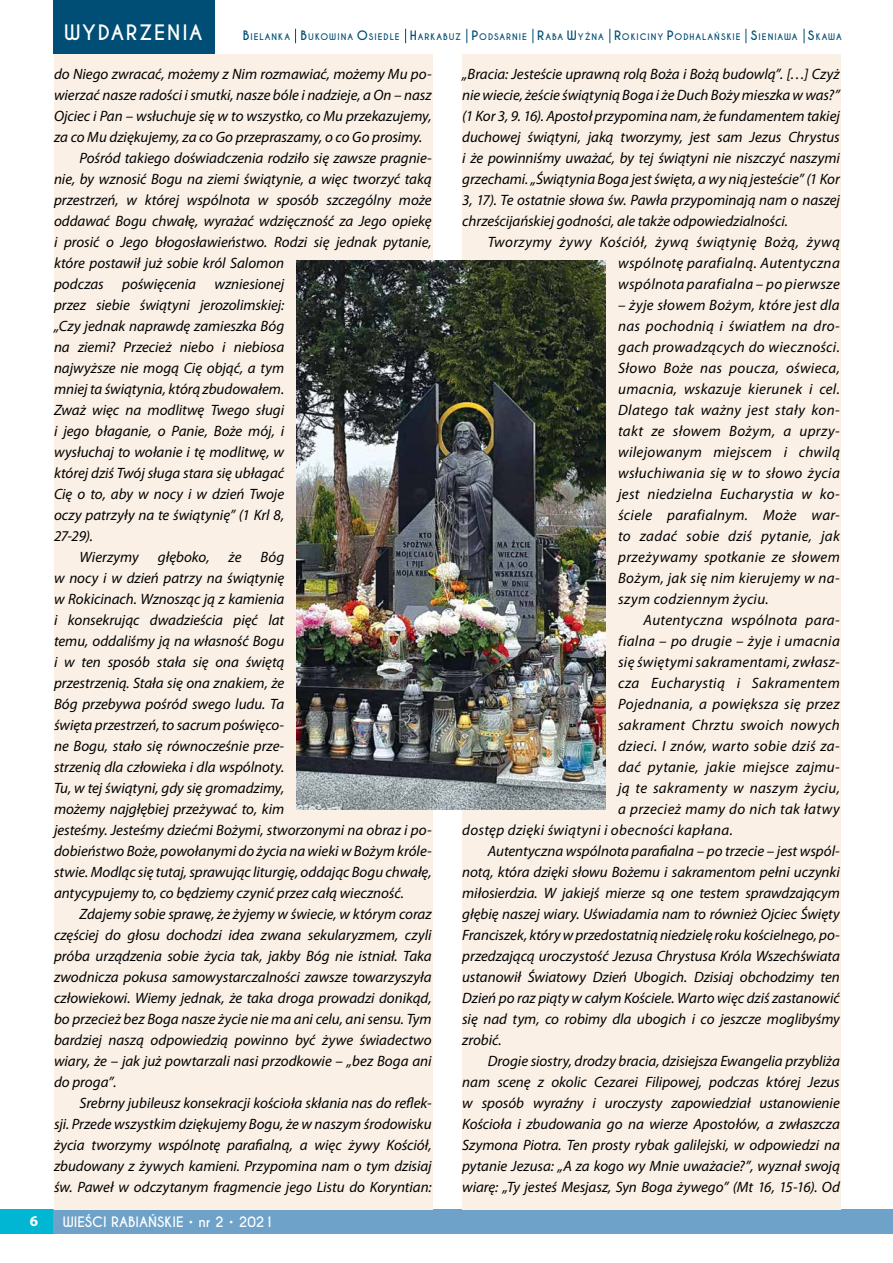
<style>
.page{position:relative;width:893px;height:1263px;background:#fff}
.page>*{position:absolute;margin:0;border:0;box-sizing:border-box;transform-origin:0 0}
.t1{font:700 19.95px "Caviar Dreams";letter-spacing:.08em;color:#fff}
.t2{font:italic 15px/21px "Myriad Pro";color:#000;text-align:justify}
.t3{font:italic 15px "Myriad Pro";letter-spacing:.025em;color:#000}
.t4{font:italic 15px "Myriad Pro";letter-spacing:.02em;color:#000}
.t5{font:700 15px "Myriad Pro";color:#fff}
.t6{font:700 13.5px "Caviar Dreams";color:#fff}
.t7{font:700 8.55px "Caviar Dreams";letter-spacing:.115em;color:#004e75}
.s1{font-size:12.15px}
</style>
<div class="page">
<div style="left:54px;top:1210px;width:839px;height:24px;background:#6ea2c8"></div>
<div style="left:0;top:1210px;width:52px;height:24px;background:#00b6d3"></div>
<div style="left:462px;top:54px;width:378px;height:1155px;background:#faf0e5"></div>
<div style="left:54px;top:54px;width:378px;height:1155px;background:#faf0e5"></div>
<img style="left:297px;top:261px;width:308px;height:548px">
<svg style="left:804px;top:29px;width:1px;height:14px"></svg>
<svg style="left:746px;top:29px;width:1px;height:14px"></svg>
<svg style="left:609px;top:29px;width:1px;height:14px"></svg>
<svg style="left:295px;top:29px;width:1px;height:14px"></svg>
<svg style="left:533px;top:29px;width:1px;height:14px"></svg>
<svg style="left:466px;top:29px;width:1px;height:14px"></svg>
<svg style="left:405px;top:29px;width:1px;height:14px"></svg>
<div style="left:54px;top:0;width:161px;height:54px;background:#004e75"></div>
<h1 class="t1" style="left:64px;top:21px;width:140px">WYDARZENIA</h1>
<p class="t7" style="left:243px;top:31px;width:601px"><span class="s1">B</span>IELANKA <span class="s1">B</span> UKOWINA <span class="s1">O</span>SIEDLE <span class="s1">H</span>ARKABUZ <span class="s1">P</span>ODSARNIE <span class="s1">R</span>ABA <span class="s1">W</span>YŻNA <span class="s1">R</span>OKICINY <span class="s1">P</span>ODHALAŃSKIE <span class="s1">S</span>IENIAWA <span class="s1">S</span>KAWA</p>
<p class="t2" style="left:54px;top:63px;width:379px">do Niego zwracać, możemy z Nim rozmawiać, możemy Mu po-</p>
<p class="t2" style="left:54px;top:84px;width:379px">wierzać nasze radości i smutki, nasze bóle i nadzieje, a On – nasz</p>
<p class="t2" style="left:54px;top:105px;width:379px">Ojciec i Pan – wsłuchuje się w to wszystko, co Mu przekazujemy,</p>
<p class="t2" style="left:54px;top:126px;width:370px">za co Mu dziękujemy, za co Go przepraszamy, o co Go prosimy.</p>
<p class="t2" style="left:80px;top:147px;width:354px">Pośród takiego doświadczenia rodziło się zawsze pragnie-</p>
<p class="t2" style="left:54px;top:168px;width:379px">nie, by wznosić Bogu na ziemi świątynie, a więc tworzyć taką</p>
<p class="t2" style="left:54px;top:189px;width:379px">przestrzeń, w której wspólnota w sposób szczególny może</p>
<p class="t2" style="left:54px;top:210px;width:379px">oddawać Bogu chwałę, wyrażać wdzięczność za Jego opiekę</p>
<p class="t2" style="left:54px;top:231px;width:379px">i prosić o Jego błogosławieństwo. Rodzi się jednak pytanie,</p>
<p class="t2" style="left:54px;top:252px;width:232px">które postawił już sobie król Salomon</p>
<p class="t2" style="left:54px;top:273px;width:232px">podczas poświęcenia wzniesionej</p>
<p class="t2" style="left:54px;top:294px;width:232px">przez siebie świątyni jerozolimskiej:</p>
<p class="t2" style="left:54px;top:315px;width:232px">„Czy jednak naprawdę zamieszka Bóg</p>
<p class="t2" style="left:54px;top:336px;width:232px">na ziemi? Przecież niebo i niebiosa</p>
<p class="t2" style="left:54px;top:357px;width:232px">najwyższe nie mogą Cię objąć, a tym</p>
<p class="t2" style="left:54px;top:378px;width:232px">mniej ta świątynia, którą zbudowałem.</p>
<p class="t2" style="left:54px;top:399px;width:232px">Zważ więc na modlitwę Twego sługi</p>
<p class="t2" style="left:54px;top:420px;width:232px">i jego błaganie, o Panie, Boże mój, i</p>
<p class="t2" style="left:54px;top:441px;width:232px">wysłuchaj to wołanie i tę modlitwę, w</p>
<p class="t2" style="left:54px;top:462px;width:232px">której dziś Twój sługa stara się ubłagać</p>
<p class="t2" style="left:54px;top:483px;width:232px">Cię o to, aby w nocy i w dzień Twoje</p>
<p class="t2" style="left:54px;top:504px;width:232px">oczy patrzyły na te świątynię” (1 Krl 8,</p>
<p class="t2" style="left:54px;top:525px;width:40px">27-29).</p>
<p class="t2" style="left:80px;top:546px;width:61px">Wierzymy</p>
<p class="t2" style="left:158px;top:546px;width:53px">głęboko,</p>
<p class="t2" style="left:229px;top:546px;width:14px">że</p>
<p class="t2" style="left:54px;top:546px;width:379px;text-align:left;text-indent:207px">Bóg<br>w nocy i w dzień patrzy na świątynię<br>w Rokicinach. Wznosząc ją z kamienia<br>i konsekrując dwadzieścia pięć lat<br>temu, oddaliśmy ją na własność Bogu<br>i w ten sposób stała się ona świętą<br>przestrzenią. Stała się ona znakiem, że<br>Bóg przebywa pośród swego ludu. Ta<br>święta przestrzeń, to sacrum poświęco-<br>ne Bogu, stało się równocześnie prze-<br>strzenią dla człowieka i dla wspólnoty.<br>Tu, w tej świątyni, gdy się gromadzimy,<br>możemy najgłębiej przeżywać to, kim<br>jesteśmy. Jesteśmy dziećmi Bożymi, stworzonymi na obraz i po&shy;dobieństwo Boże, powołanymi do życia na wieki w Bożym króle&shy;stwie. Modląc się tutaj, sprawując liturgię, oddając Bogu chwałę, antycypujemy to, co będziemy czynić przez całą wieczność.</p>
<p class="t2" style="left:54px;top:903px;width:379px;text-indent:26px">Zdajemy sobie sprawę, że żyjemy w świecie, w którym coraz częściej do głosu dochodzi idea zwana sekularyzmem, czyli próba urządzenia sobie życia tak, jakby Bóg nie istniał. Taka zwodnicza pokusa samowystarczalności zawsze towarzyszyła człowiekowi. Wiemy jednak, że taka droga prowadzi donikąd, bo przecież bez Boga nasze życie nie ma ani celu, ani sensu. Tym bardziej naszą odpowiedzią powinno być żywe świadectwo wiary, że – jak już powtarzali nasi przodkowie – „bez Boga ani do proga”.</p>
<p class="t2" style="left:54px;top:1092px;width:379px;text-indent:26px">Srebrny jubileusz konsekracji kościoła skłania nas do reflek&shy;sji. Przede wszystkim dziękujemy Bogu, że w naszym środowisku życia tworzymy wspólnotę parafialną, a więc żywy Kościół, zbudowany z żywych kamieni. Przypomina nam o tym dzisiaj św. Paweł w odczytanym fragmencie jego Listu do Koryntian:</p>
<p class="t5" style="left:30px;top:1211px;width:10px">6</p>
<p class="t6" style="left:63px;top:1214px;width:213px">WIEŚCI RABIAŃSKIE • nr 2 • 2021</p>
<p class="t2" style="left:462px;top:63px;width:379px">„Bracia: Jesteście uprawną rolą Boża i Bożą budowlą”. […] Czyż nie wiecie, żeście świątynią Boga i że Duch Boży mieszka w was?” (1 Kor 3, 9. 16). Apostoł przypomina nam, że fundamentem takiej duchowej świątyni, jaką tworzymy, jest sam Jezus Chrystus i że powinniśmy uważać, by tej świątyni nie niszczyć naszymi grzechami. „Świątynia Boga jest święta, a wy nią jesteście” (1 Kor 3, 17). Te ostatnie słowa św. Pawła przypominają nam o naszej chrześcijańskiej godności, ale także odpowiedzialności.</p>
<p class="t2" style="left:618px;top:231px;width:223px;text-indent:-130px">Tworzymy żywy Kościół, żywą świątynię Bożą, żywą wspólnotę parafialną. Autentyczna wspólnota parafialna – po pierwsze</p>
<p class="t2" style="left:618px;top:294px;width:223px">– żyje słowem Bożym, które jest dla nas pochodnią i światłem na dro&shy;gach prowadzących do wieczności.<br>Słowo Boże nas poucza, oświeca, umacnia, wskazuje kierunek i cel.<br>Dlatego tak ważny jest stały kon&shy;takt ze słowem Bożym, a uprzy&shy;wilejowanym miejscem i chwilą wsłuchiwania się w to słowo życia jest niedzielna Eucharystia w ko&shy;ściele parafialnym. Może war&shy;to zadać sobie dziś pytanie, jak przeżywamy spotkanie ze słowem Bożym, jak się nim kierujemy w na&shy;szym codziennym życiu.</p>
<p class="t4" style="left:644px;top:610px;width:198px">Autentyczna wspólnota para-</p>
<p class="t3" style="left:618px;top:631px;width:223px">fialna – po drugie – żyje i umacnia</p>
<p class="t3" style="left:618px;top:652px;width:223px">się świętymi sakramentami, zwłasz-</p>
<p class="t3" style="left:618px;top:673px;width:223px">cza Eucharystią i Sakramentem</p>
<p class="t3" style="left:618px;top:694px;width:223px">Pojednania, a powiększa się przez</p>
<p class="t4" style="left:618px;top:715px;width:223px">sakrament Chrztu swoich nowych</p>
<p class="t4" style="left:618px;top:736px;width:223px">dzieci. I znów, warto sobie dziś za-</p>
<p class="t4" style="left:618px;top:757px;width:223px">dać pytanie, jakie miejsce zajmu-</p>
<p class="t3" style="left:618px;top:778px;width:223px">ją te sakramenty w naszym życiu,</p>
<p class="t3" style="left:618px;top:799px;width:223px">a przecież mamy do nich tak łatwy</p>
<p class="t4" style="left:462px;top:820px;width:272px">dostęp dzięki świątyni i obecności kapłana.</p>
<p class="t2" style="left:488px;top:840px;width:354px">Autentyczna wspólnota parafialna – po trzecie – jest wspól-</p>
<p class="t2" style="left:462px;top:861px;width:379px">notą, która dzięki słowu Bożemu i sakramentom pełni uczynki</p>
<p class="t2" style="left:462px;top:882px;width:379px">miłosierdzia. W jakiejś mierze są one testem sprawdzającym</p>
<p class="t2" style="left:462px;top:903px;width:379px">głębię naszej wiary. Uświadamia nam to również Ojciec Święty</p>
<p class="t2" style="left:462px;top:924px;width:379px">Franciszek, który w przedostatnią niedzielę roku kościelnego, po-</p>
<p class="t2" style="left:462px;top:945px;width:379px">przedzającą uroczystość Jezusa Chrystusa Króla Wszechświata</p>
<p class="t2" style="left:462px;top:966px;width:379px">ustanowił Światowy Dzień Ubogich. Dzisiaj obchodzimy ten</p>
<p class="t2" style="left:462px;top:987px;width:379px">Dzień po raz piąty w całym Kościele. Warto więc dziś zastanowić</p>
<p class="t2" style="left:462px;top:1008px;width:379px">się nad tym, co robimy dla ubogich i co jeszcze moglibyśmy</p>
<p class="t2" style="left:462px;top:1029px;width:41px">zrobić.</p>
<p class="t2" style="left:488px;top:1050px;width:354px">Drogie siostry, drodzy bracia, dzisiejsza Ewangelia przybliża</p>
<p class="t2" style="left:462px;top:1071px;width:379px">nam scenę z okolic Cezarei Filipowej, podczas której Jezus</p>
<p class="t2" style="left:462px;top:1092px;width:379px">w sposób wyraźny i uroczysty zapowiedział ustanowienie</p>
<p class="t2" style="left:462px;top:1113px;width:379px">Kościoła i zbudowania go na wierze Apostołów, a zwłaszcza</p>
<p class="t2" style="left:462px;top:1134px;width:379px">Szymona Piotra. Ten prosty rybak galilejski, w odpowiedzi na</p>
<p class="t2" style="left:462px;top:1155px;width:379px">pytanie Jezusa: „A za kogo wy Mnie uważacie?”, wyznał swoją</p>
<p class="t2" style="left:462px;top:1176px;width:379px">wiarę: „Ty jesteś Mesjasz, Syn Boga żywego” (Mt 16, 15-16). Od</p>
</div>
